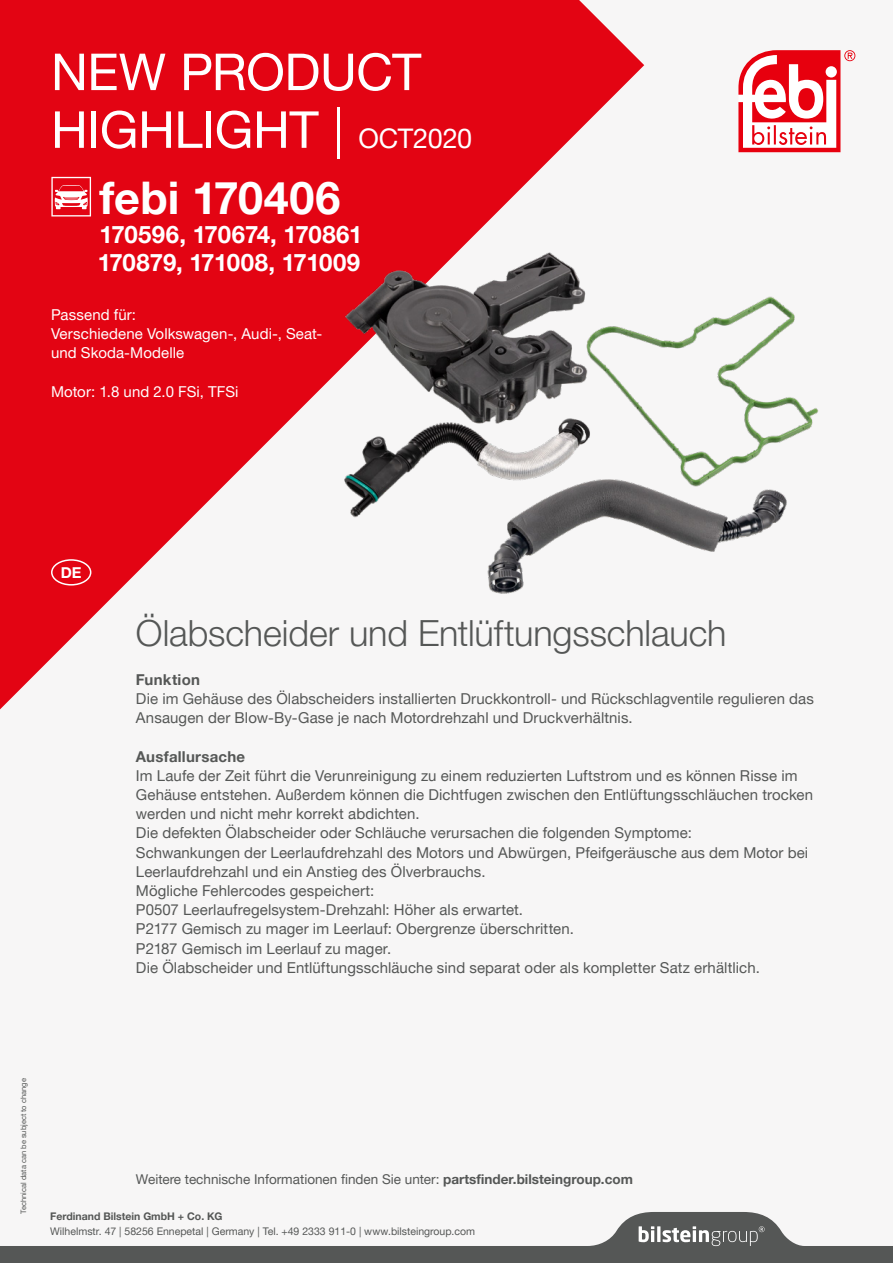
<style>
.page{position:relative;width:893px;height:1263px;background:#f7f6f6}
.page>*{position:absolute;margin:0;border:0;box-sizing:border-box;transform-origin:0 0}
.t1{font:51px/57.8px "Helvetica Neue World 55 Roman";letter-spacing:-.01em;color:#fff}
.t2{font:700 45px "Helvetica Neue World 75";letter-spacing:.005em;color:#fff}
.t3{font:36px "Helvetica Neue World 45 Lt";letter-spacing:-.005em;color:#555756}
.t4{font:700 24px/28.8px "Helvetica Neue World 75";letter-spacing:-.01em;color:#fff}
.t5{font:15px/19.2px "Helvetica Neue World 55 Roman";letter-spacing:.005em;color:#555756}
.t6{font:15px/19.2px "Helvetica Neue World 55 Roman";letter-spacing:.005em;color:#fff}
.t7{font:700 15px "Helvetica Neue World 75";letter-spacing:.015em;color:#555756}
.t8{font:700 15px "Helvetica Neue World 75";color:#fff}
.t9{font:13.5px "Helvetica Neue World 55 Roman";color:#555756}
.t10{font:10.5px "Helvetica Neue World 55 Roman";color:#555756}
.t11{font:700 10.5px "Helvetica Neue World 75";color:#555756}
.t12{font:7.5px "Helvetica Neue World 55 Roman";color:#555756}
.s1{font-family:"Helvetica Neue World 45 Lt"}
.s2{font-size:27px}
.s3{font-family:"Helvetica Neue World 75";font-weight:700}
</style>
<div class="page">
<svg style="left:0;top:0;width:644px;height:710px;fill:#e30413"></svg>
<svg style="left:0;top:1212px;width:893px;height:51px"></svg>
<svg style="left:639px;top:1226px;width:126px;height:20px"></svg>
<svg style="left:738px;top:50px;width:117px;height:102px"></svg>
<img style="left:338px;top:245px;width:481px;height:355px">
<div style="left:51px;top:559px;width:40px;height:26px;border:2px solid #fff;border-radius:50%"></div>
<svg style="left:51px;top:177px;width:40px;height:39px"></svg>
<h1 class="t1" style="left:51px;top:44px;width:423px">NEW PRODUCT<br>HIGHLIGHT <span class="s1">|</span> <span class="s2">OCT2020</span></h1>
<h2 class="t2" style="left:100px;top:172px;width:243px">febi 170406</h2>
<h3 class="t4" style="left:98px;top:220px;width:266px">170596, 170674, 170861<br>170879, 171008, 171009</h3>
<p class="t6" style="left:51px;top:305px;width:273px">Passend für:<br>Verschiedene Volkswagen-, Audi-, Seat&shy;und Skoda-Modelle</p>
<p class="t6" style="left:51px;top:382px;width:189px">Motor: 1.8 und 2.0 FSi, TFSi</p>
<p class="t8" style="left:61px;top:564px;width:22px">DE</p>
<h3 class="t3" style="left:136px;top:613px;width:592px">Ölabscheider und Entlüftungsschlauch</h3>
<p class="t7" style="left:136px;top:671px;width:66px">Funktion</p>
<p class="t5" style="left:136px;top:689px;width:679px">Die im Gehäuse des Ölabscheiders installierten Druckkontroll- und Rückschlagventile regulieren das<br>Ansaugen der Blow-By-Gase je nach Motordrehzahl und Druckverhältnis.</p>
<p class="t7" style="left:136px;top:747px;width:111px">Ausfallursache</p>
<p class="t5" style="left:136px;top:766px;width:679px">Im Laufe der Zeit führt die Verunreinigung zu einem reduzierten Luftstrom und es können Risse im Gehäuse entstehen. Außerdem können die Dichtfugen zwischen den Entlüftungsschläuchen trocken werden und nicht mehr korrekt abdichten.<br>Die defekten Ölabscheider oder Schläuche verursachen die folgenden Symptome:<br>Schwankungen der Leerlaufdrehzahl des Motors und Abwürgen, Pfeifgeräusche aus dem Motor bei Leerlaufdrehzahl und ein Anstieg des Ölverbrauchs.<br>Mögliche Fehlercodes gespeichert:<br>P0507 Leerlaufregelsystem-Drehzahl: Höher als erwartet.<br>P2177 Gemisch zu mager im Leerlauf: Obergrenze überschritten.<br>P2187 Gemisch im Leerlauf zu mager.<br>Die Ölabscheider und Entlüftungsschläuche sind separat oder als kompletter Satz erhältlich.</p>
<p class="t12" style="left:19px;top:1213px;width:137px;rotate:-90deg">Technical data can be subject to change</p>
<p class="t9" style="left:136px;top:1171px;width:498px">Weitere technische Informationen finden Sie unter: <span class="s3">partsfinder.bilsteingroup.com</span></p>
<p class="t11" style="left:50px;top:1210px;width:174px">Ferdinand Bilstein GmbH + Co. KG</p>
<p class="t10" style="left:50px;top:1225px;width:426px">Wilhelmstr. 47 | 58256 Ennepetal | Germany | Tel. +49 2333 911-0 | www.bilsteingroup.com</p>
</div>
